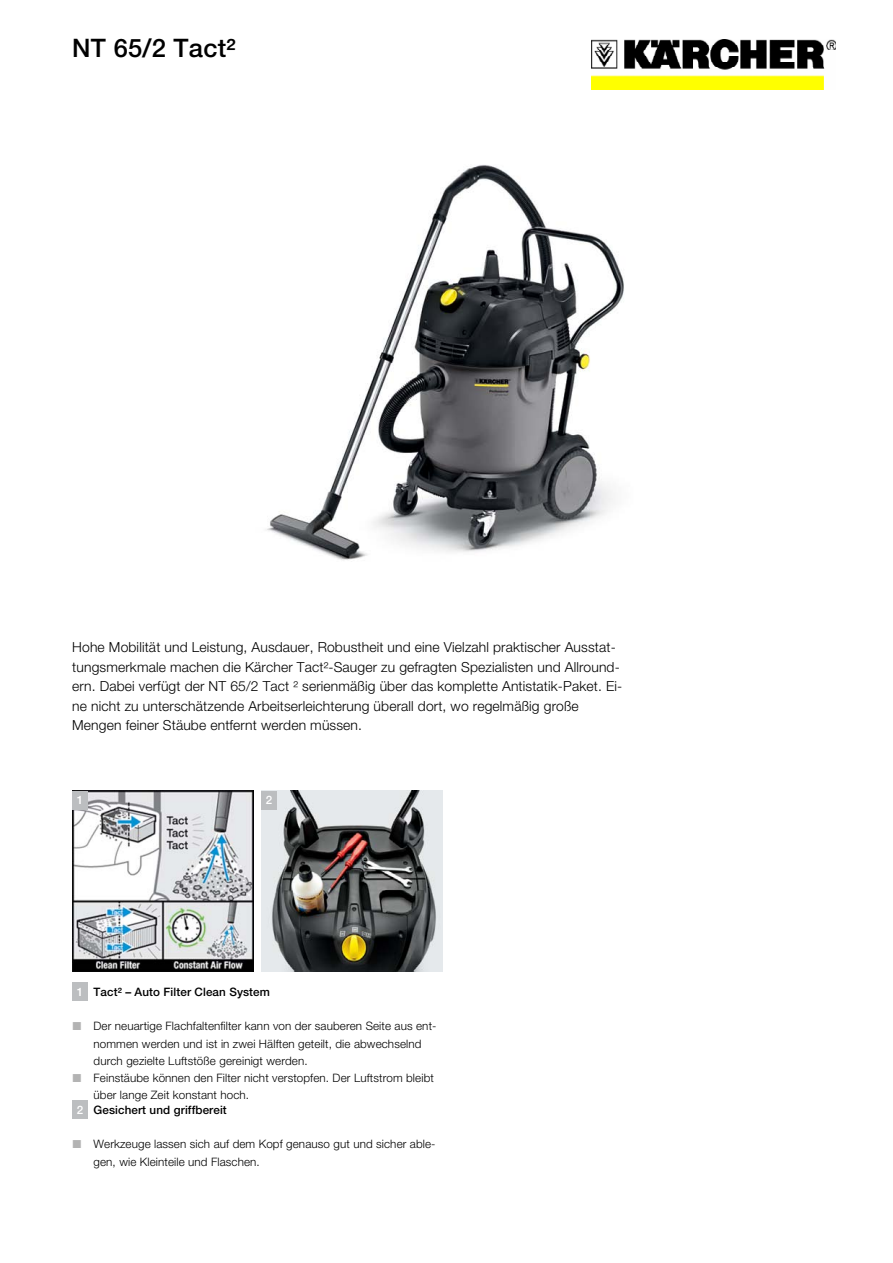
<style>
.page{position:relative;width:893px;height:1263px;background:#fff}
.page>*{position:absolute;margin:0;border:0;box-sizing:border-box;transform-origin:0 0}
.t1{font:500 25.5px "Helvetica Neue LT Pro";letter-spacing:.01em;color:#000}
.t2{font:300 13.8px/19.5px "Helvetica Neue LT Pro";letter-spacing:.01em;color:#000}
.t3{font:300 11.7px/17.2px "Helvetica Neue LT Pro";letter-spacing:.01em;color:#000}
.t4{font:500 11.7px "Helvetica Neue LT Pro";letter-spacing:.01em;color:#000}
.t5{font:500 11.7px "Helvetica Neue LT Pro";color:#fff}
</style>
<div class="page">
<img style="left:591px;top:39px;width:245px;height:51px">
<img style="left:267px;top:165px;width:357px;height:395px">
<img style="left:72px;top:791px;width:181px;height:181px">
<img style="left:261px;top:791px;width:181px;height:181px">
<div style="left:72px;top:791px;width:16px;height:19px;background:#bcbec0"></div>
<div style="left:261px;top:791px;width:16px;height:19px;background:#bcbec0"></div>
<div style="left:72px;top:982px;width:16px;height:19px;background:#bcbec0"></div>
<div style="left:72px;top:1100px;width:16px;height:19px;background:#bcbec0"></div>
<h1 class="t1" style="left:72px;top:33px;width:165px">NT 65/2 Tact²</h1>
<p class="t2" style="left:72px;top:637px;width:552px">Hohe Mobilität und Leistung, Ausdauer, Robustheit und eine Vielzahl praktischer Ausstat&shy;tungsmerkmale machen die Kärcher Tact²-Sauger zu gefragten Spezialisten und Allround&shy;ern. Dabei verfügt der NT 65/2 Tact ² serienmäßig über das komplette Antistatik-Paket. Ei&shy;ne nicht zu unterschätzende Arbeitserleichterung überall dort, wo regelmäßig große Mengen feiner Stäube entfernt werden müssen.</p>
<p class="t5" style="left:77px;top:793px;width:8px">1</p>
<p class="t5" style="left:266px;top:793px;width:8px">2</p>
<p class="t5" style="left:77px;top:985px;width:8px">1</p>
<p class="t5" style="left:77px;top:1103px;width:8px">2</p>
<p class="t4" style="left:94px;top:985px;width:178px">Tact² – Auto Filter Clean System</p>
<p class="t3" style="left:94px;top:1017px;width:344px">Der neuartige Flachfaltenfilter kann von der sauberen Seite aus ent&shy;nommen werden und ist in zwei Hälften geteilt, die abwechselnd durch gezielte Luftstöße gereinigt werden.<br>Feinstäube können den Filter nicht verstopfen. Der Luftstrom bleibt über lange Zeit konstant hoch.</p>
<p class="t4" style="left:94px;top:1103px;width:135px">Gesichert und griffbereit</p>
<p class="t3" style="left:94px;top:1135px;width:344px">Werkzeuge lassen sich auf dem Kopf genauso gut und sicher able&shy;gen, wie Kleinteile und Flaschen.</p>
</div>
